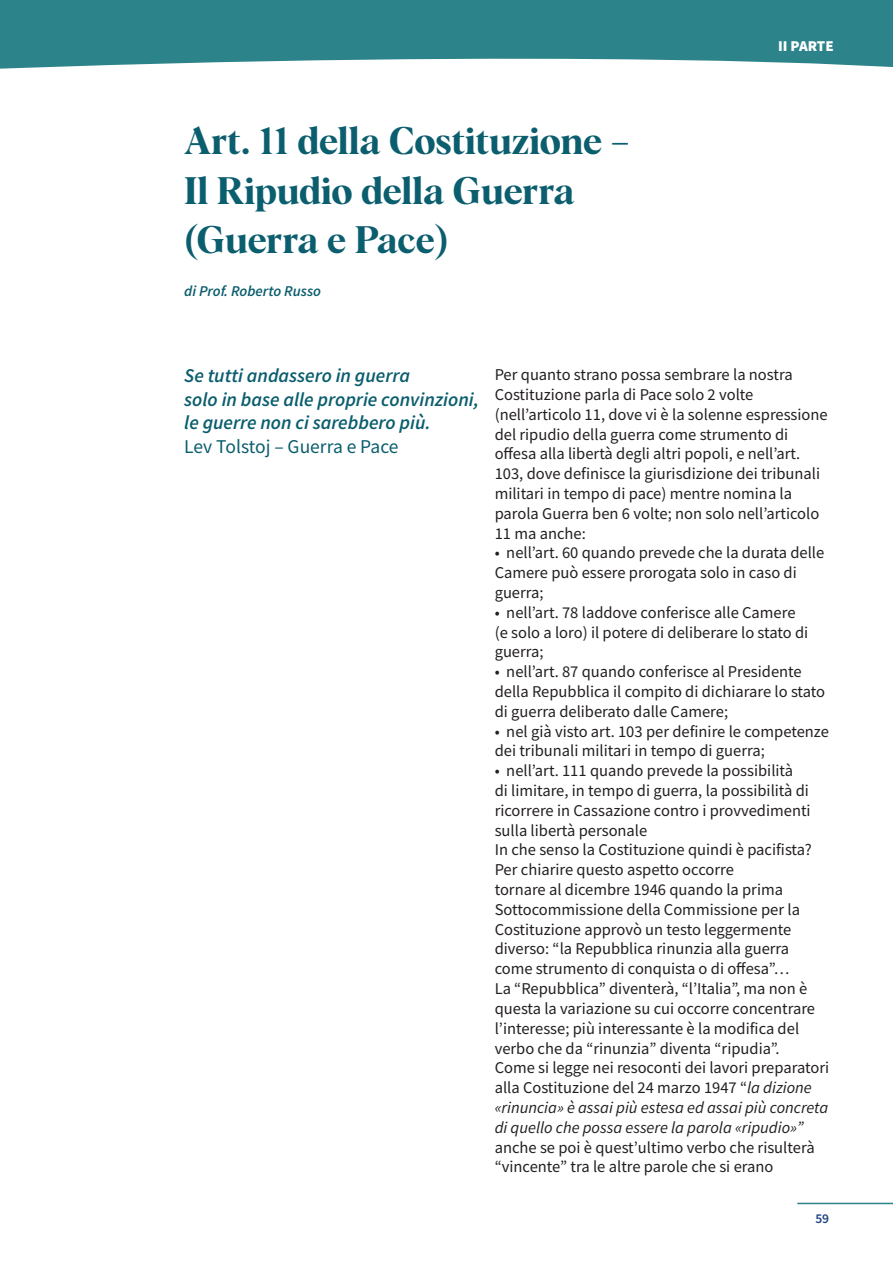
<style>
.page{position:relative;width:893px;height:1263px;background:#fff}
.page>*{position:absolute;margin:0;border:0;box-sizing:border-box;transform-origin:0 0}
.t1{font:37.5px/49.5px "Albra TRIAL Semi";letter-spacing:-.005em;color:#0b5e6e}
.t2{font:italic 600 19.5px/23.4px "Source Sans Pro";color:#0b5e6e}
.t3{font:19.5px "Source Sans Pro";color:#0b5e6e}
.t4{font:16.5px/19.8px "Source Sans Pro";color:#231f20}
.t5{font:italic 600 15px "Source Sans Pro";color:#0b5e6e}
.t6{font:900 15px "Source Sans Pro";color:#fff}
.t7{font:600 13.5px "Source Sans Pro";color:#1c4283}
.s1{font-family:"Open Sans";font-weight:300}
.s2{font-style:italic}
</style>
<div class="page">
<hr style="left:797px;top:1203px;width:96px;height:1px;background:#2c848a">
<svg style="left:0;top:0;width:893px;height:69px;background:#419096"></svg>
<h1 class="t1" style="left:184px;top:114px;width:447px">Art. 11 della Costituzione <span class="s1">–<br></span>Il Ripudio della Guerra (Guerra e Pace)</h1>
<p class="t5" style="left:184px;top:281px;width:138px">di Prof. Roberto Russo</p>
<p class="t6" style="left:778px;top:35px;width:57px">II PARTE</p>
<p class="t2" style="left:184px;top:364px;width:296px">Se tutti andassero in guerra<br>solo in base alle proprie convinzioni, le guerre non ci sarebbero più.</p>
<p class="t3" style="left:184px;top:434px;width:216px">Lev Tolstoj – Guerra e Pace</p>
<p class="t4" style="left:495px;top:365px;width:335px">Per quanto strano possa sembrare la nostra Costituzione parla di Pace solo 2 volte (nell’articolo 11, dove vi è la solenne espressione del ripudio della guerra come strumento di offesa alla libertà degli altri popoli, e nell’art.<br>103, dove definisce la giurisdizione dei tribunali militari in tempo di pace) mentre nomina la parola Guerra ben 6 volte; non solo nell’articolo 11 ma anche:</p>
<p class="t4" style="left:495px;top:543px;width:331px">• nell’art. 60 quando prevede che la durata delle<br>Camere può essere prorogata solo in caso di guerra;</p>
<p class="t4" style="left:495px;top:602px;width:315px">• nell’art. 78 laddove conferisce alle Camere (e solo a loro) il potere di deliberare lo stato di guerra;</p>
<p class="t4" style="left:495px;top:662px;width:332px">• nell’art. 87 quando conferisce al Presidente della Repubblica il compito di dichiarare lo stato di guerra deliberato dalle Camere;</p>
<p class="t4" style="left:495px;top:721px;width:336px">• nel già visto art. 103 per definire le competenze dei tribunali militari in tempo di guerra;</p>
<p class="t4" style="left:495px;top:761px;width:336px">• nell’art. 111 quando prevede la possibilità<br>di limitare, in tempo di guerra, la possibilità di ricorrere in Cassazione contro i provvedimenti sulla libertà personale<br>In che senso la Costituzione quindi è pacifista?<br>Per chiarire questo aspetto occorre<br>tornare al dicembre 1946 quando la prima Sottocommissione della Commissione per la Costituzione approvò un testo leggermente diverso: “la Repubblica rinunzia alla guerra come strumento di conquista o di offesa”…<br>La “Repubblica” diventerà, “l’Italia”, ma non è questa la variazione su cui occorre concentrare l’interesse; più interessante è la modifica del verbo che da “rinunzia” diventa “ripudia”.<br>Come si legge nei resoconti dei lavori preparatori alla Costituzione del 24 marzo 1947 “<span class="s2">la dizione «rinuncia» è assai più estesa ed assai più concreta di quello che possa essere la parola «ripudio»”</span></p>
<p class="t4" style="left:495px;top:1137px;width:321px">anche se poi è quest’ultimo verbo che risulterà “vincente” tra le altre parole che si erano</p>
<p class="t7" style="left:815px;top:1209px;width:15px">59</p>
</div>
